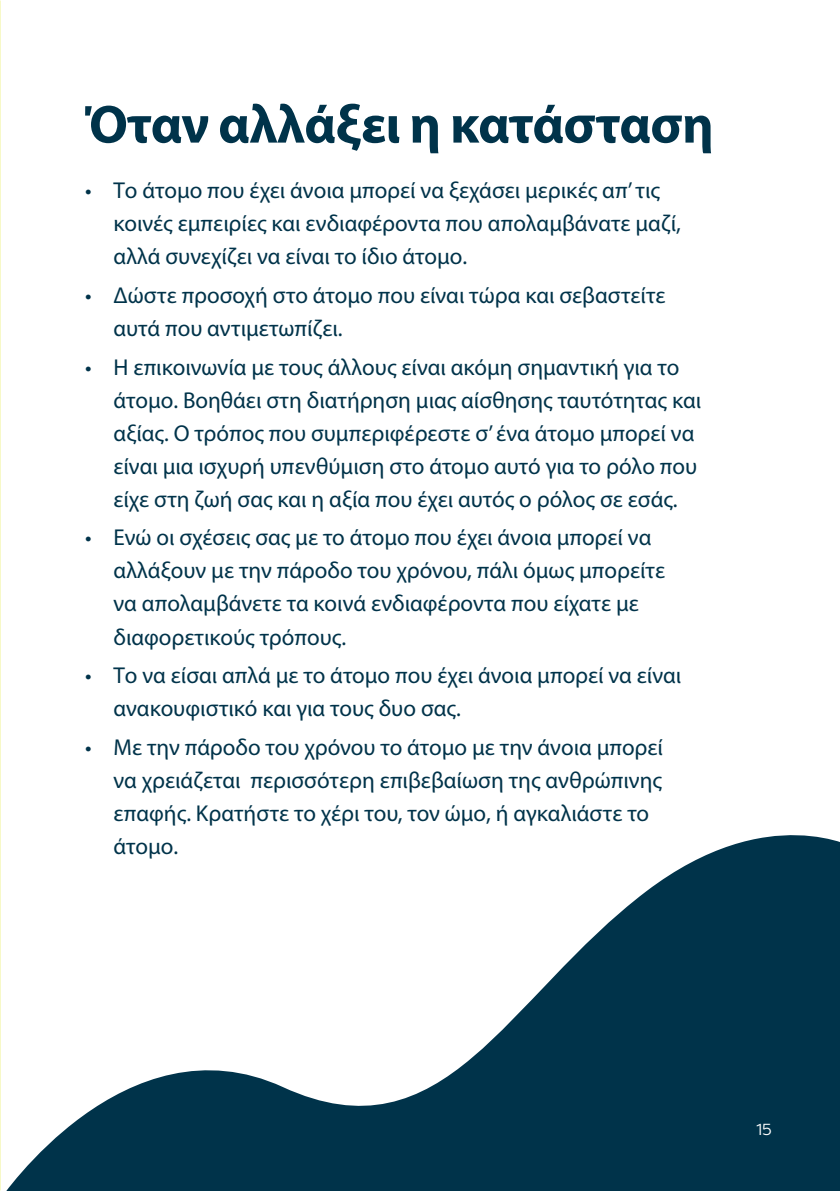
<style>
.page{position:relative;width:840px;height:1191px;background:#fff}
.page>*{position:absolute;margin:0;border:0;box-sizing:border-box;transform-origin:0 0}
.t1{font:700 54px "Myriad Pro";letter-spacing:-.01em;color:#00334a}
.t2{font:23px/33px "Myriad Pro";color:#00334a}
.t3{font:16px "Filson Pro";color:#fff}
</style>
<div class="page">
<svg style="left:0;top:798px;width:839px;height:393px"></svg>
<h1 class="t1" style="left:85px;top:89px;width:630px">Όταν αλλάξει η κατάσταση</h1>
<p class="t2" style="left:113px;top:174px;width:568px;text-indent:-28px">• Το άτομο που έχει άνοια μπορεί να ξεχάσει μερικές απ’ τις κοινές εμπειρίες και ενδιαφέροντα που απολαμβάνατε μαζί, αλλά συνεχίζει να είναι το ίδιο άτομο.</p>
<p class="t2" style="left:113px;top:278px;width:553px;text-indent:-28px">• Δώστε προσοχή στο άτομο που είναι τώρα και σεβαστείτε αυτά που αντιμετωπίζει.</p>
<p class="t2" style="left:113px;top:350px;width:589px;text-indent:-28px">• Η επικοινωνία με τους άλλους είναι ακόμη σημαντική για το άτομο. Βοηθάει στη διατήρηση μιας αίσθησης ταυτότητας και αξίας. Ο τρόπος που συμπεριφέρεστε σ’ ένα άτομο μπορεί να είναι μια ισχυρή υπενθύμιση στο άτομο αυτό για το ρόλο που είχε στη ζωή σας και η αξία που έχει αυτός ο ρόλος σε εσάς.</p>
<p class="t2" style="left:113px;top:521px;width:553px;text-indent:-28px">• Ενώ οι σχέσεις σας με το άτομο που έχει άνοια μπορεί να αλλάξουν με την πάροδο του χρόνου, πάλι όμως μπορείτε να απολαμβάνετε τα κοινά ενδιαφέροντα που είχατε με διαφορετικούς τρόπους.</p>
<p class="t2" style="left:113px;top:658px;width:569px;text-indent:-28px">• Το να είσαι απλά με το άτομο που έχει άνοια μπορεί να είναι ανακουφιστικό και για τους δυο σας.</p>
<p class="t2" style="left:113px;top:730px;width:550px;text-indent:-28px">• Με την πάροδο του χρόνου το άτομο με την άνοια μπορεί να χρειάζεται περισσότερη επιβεβαίωση της ανθρώπινης επαφής. Κρατήστε το χέρι του, τον ώμο, ή αγκαλιάστε το άτομο.</p>
<p class="t3" style="left:756px;top:1118px;width:17px">15</p>
</div>
